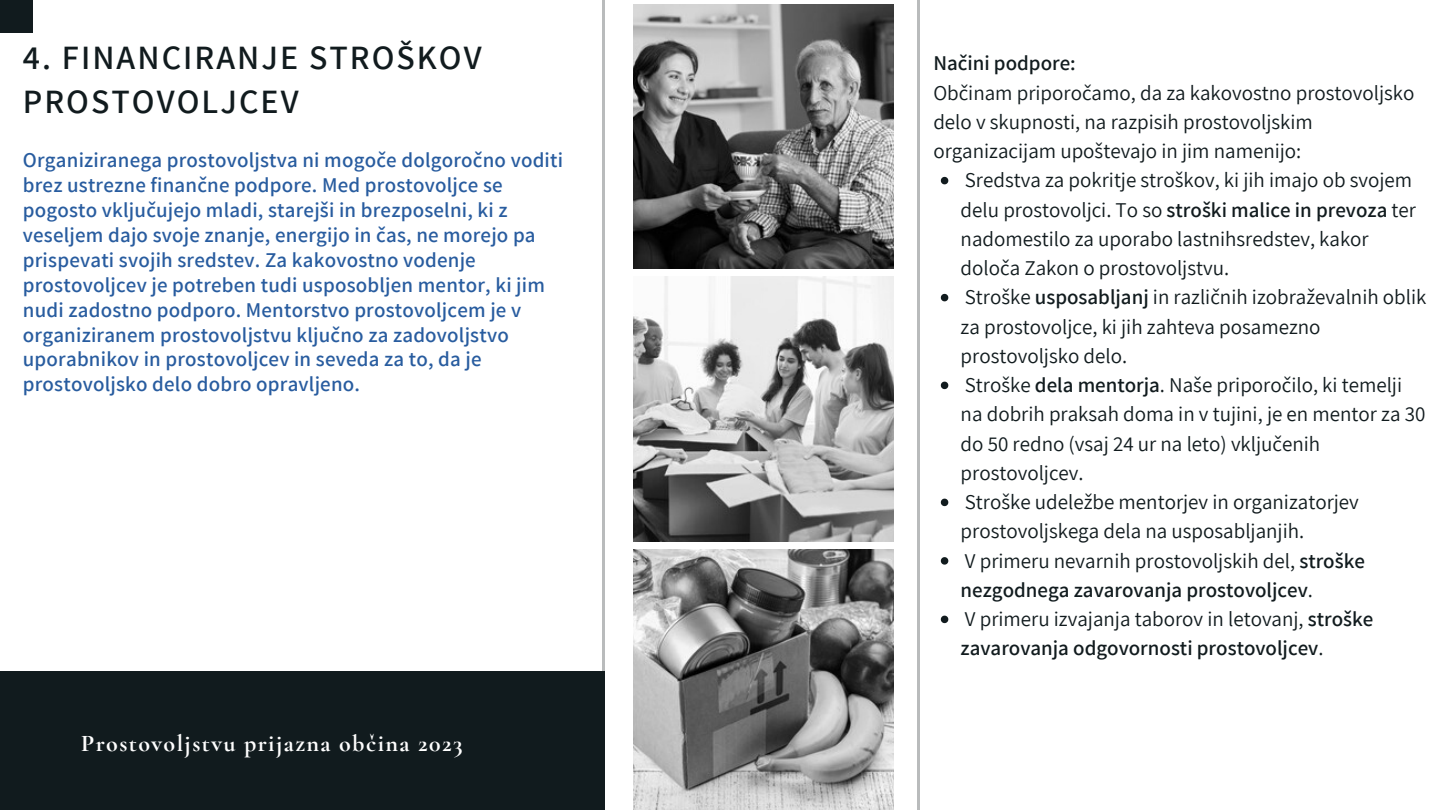
<style>
.page{position:relative;width:1440px;height:810px;background:#fff}
.page>*{position:absolute;margin:0;border:0;box-sizing:border-box;transform-origin:0 0}
.t1{font:600 34px/43.9px "Assistant";letter-spacing:.06em;color:#111b1e}
.t2{font:700 24px "Cormorant Garamond";letter-spacing:.06em;color:#fff}
.t3{font:21px/29.2px "Assistant";color:#111b1e}
.t4{font:600 21px/24.9px "Assistant";letter-spacing:.01em;color:#285c9f}
.t5{font:600 21px "Assistant";color:#111b1e}
.s1{font-weight:600}
</style>
<div class="page">
<svg style="left:941px;top:177px;width:7px;height:7px"></svg>
<svg style="left:941px;top:294px;width:7px;height:7px"></svg>
<svg style="left:941px;top:382px;width:7px;height:7px"></svg>
<svg style="left:941px;top:499px;width:7px;height:7px"></svg>
<svg style="left:941px;top:557px;width:7px;height:8px"></svg>
<svg style="left:941px;top:616px;width:7px;height:7px"></svg>
<hr style="left:918px;top:0;width:2px;height:810px;background:#111b1e">
<hr style="left:603px;top:0;width:2px;height:810px;background:#111b1e">
<img style="left:633px;top:4px;width:261px;height:265px">
<img style="left:633px;top:276px;width:261px;height:266px">
<img style="left:633px;top:549px;width:261px;height:261px">
<div style="left:0;top:671px;width:605px;height:139px;background:#111b1e"></div>
<div style="left:0;top:0;width:33px;height:33px;background:#111b1e"></div>
<h1 class="t1" style="left:23px;top:34px;width:460px">4. FINANCIRANJE STROŠKOV<br>PROSTOVOLJCEV</h1>
<p class="t4" style="left:23px;top:147px;width:542px">Organiziranega prostovoljstva ni mogoče dolgoročno voditi brez ustrezne finančne podpore. Med prostovoljce se pogosto vključujejo mladi, starejši in brezposelni, ki z veseljem dajo svoje znanje, energijo in čas, ne morejo pa prispevati svojih sredstev. Za kakovostno vodenje prostovoljcev je potreben tudi usposobljen mentor, ki jim nudi zadostno podporo. Mentorstvo prostovoljcem je v organiziranem prostovoljstvu ključno za zadovoljstvo uporabnikov in prostovoljcev in seveda za to, da je prostovoljsko delo dobro opravljeno.</p>
<p class="t2" style="left:81px;top:729px;width:383px">Prostovoljstvu prijazna občina 2023</p>
<p class="t5" style="left:933px;top:49px;width:144px">Načini podpore:</p>
<p class="t3" style="left:933px;top:77px;width:483px">Občinam priporočamo, da za kakovostno prostovoljsko delo v skupnosti, na razpisih prostovoljskim organizacijam upoštevajo in jim namenijo:</p>
<p class="t3" style="left:961px;top:165px;width:467px">Sredstva za pokritje stroškov, ki jih imajo ob svojem delu prostovoljci. To so <span class="s1">stroški malice in prevoza</span> ter nadomestilo za uporabo lastnihsredstev, kakor določa Zakon o prostovoljstvu.<br>Stroške <span class="s1">usposabljanj</span> in različnih izobraževalnih oblik za prostovoljce, ki jih zahteva posamezno prostovoljsko delo.<br>Stroške <span class="s1">dela mentorja</span>. Naše priporočilo, ki temelji<br>na dobrih praksah doma in v tujini, je en mentor za 30 do 50 redno (vsaj 24 ur na leto) vključenih prostovoljcev.<br>Stroške udeležbe mentorjev in organizatorjev prostovoljskega dela na usposabljanjih.<br>V primeru nevarnih prostovoljskih del, <span class="s1">stroške nezgodnega zavarovanja prostovoljcev</span>.<br>V primeru izvajanja taborov in letovanj, <span class="s1">stroške zavarovanja odgovornosti prostovoljcev</span>.</p>
</div>
